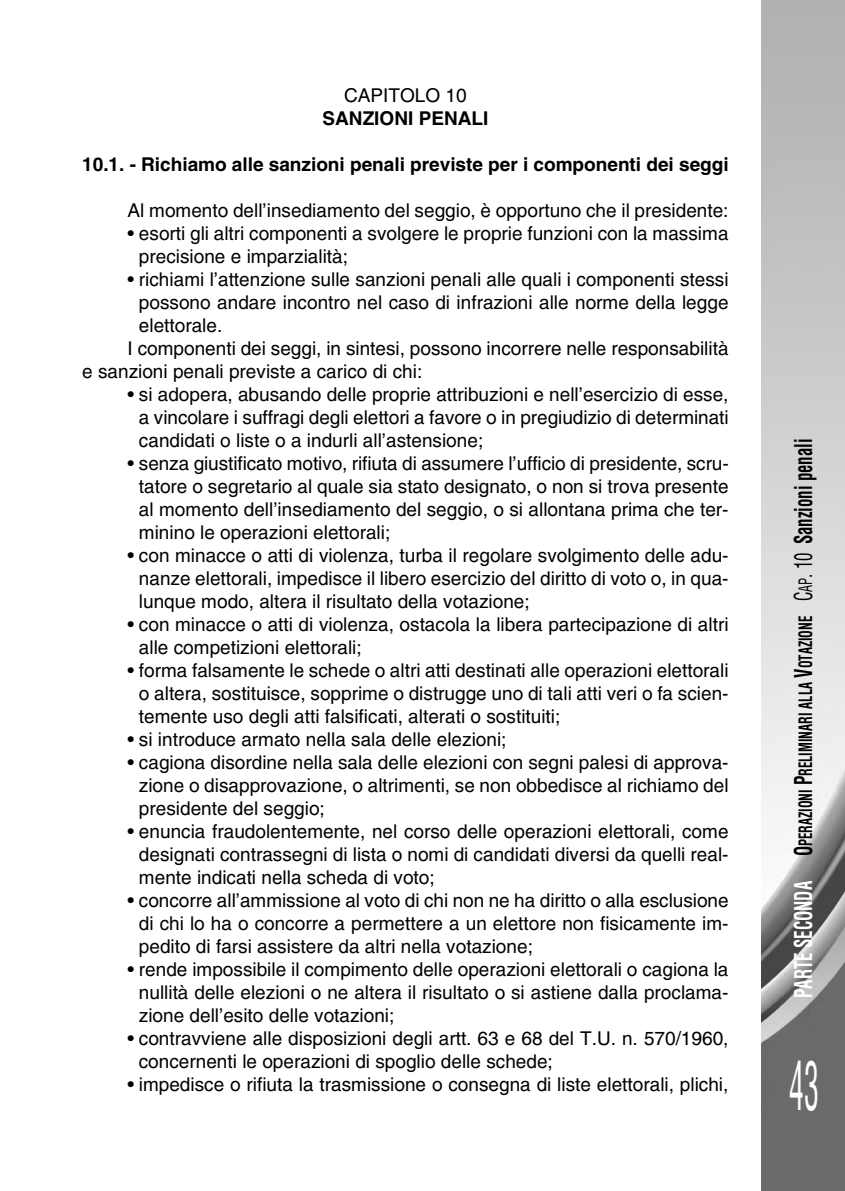
<style>
.page{position:relative;width:845px;height:1191px;background:#fff}
.page>*{position:absolute;margin:0;border:0;box-sizing:border-box;transform-origin:0 0}
.t1{font:condensed 66px "Helvetica";color:#fff;scale:.45 1}
.t2{font:19px/23px "Helvetica";color:#000;text-align:justify}
.t3{font:700 19px "Helvetica";color:#000}
.t4{font:700 condensed 18px "Helvetica";color:#000;scale:.7 1}
.s1{font-size:24px;color:#fff}
.s2{font-size:24px}
.s3{font-weight:400;font-size:24px}
.s4{font-weight:400}
</style>
<div class="page">
<img style="left:761px;top:0;width:84px;height:1191px">
<p class="t2" style="left:344px;top:84px;width:124px">CAPITOLO 10</p>
<p class="t3" style="left:322px;top:107px;width:167px">SANZIONI PENALI</p>
<p class="t3" style="left:82px;top:153px;width:648px">10.1. - Richiamo alle sanzioni penali previste per i componenti dei seggi</p>
<p class="t2" style="left:128px;top:199px;width:602px">Al momento dell’insediamento del seggio, è opportuno che il presidente:</p>
<p class="t2" style="left:139px;top:222px;width:591px;text-indent:-11px">• esorti gli altri componenti a svolgere le proprie funzioni con la massima precisione e imparzialità;</p>
<p class="t2" style="left:128px;top:268px;width:602px">• richiami l’attenzione sulle sanzioni penali alle quali i componenti stessi</p>
<p class="t2" style="left:139px;top:291px;width:591px">possono andare incontro nel caso di infrazioni alle norme della legge</p>
<p class="t2" style="left:139px;top:314px;width:85px">elettorale.</p>
<p class="t2" style="left:128px;top:337px;width:602px">I componenti dei seggi, in sintesi, possono incorrere nelle responsabilità</p>
<p class="t2" style="left:82px;top:360px;width:342px">e sanzioni penali previste a carico di chi:</p>
<p class="t2" style="left:139px;top:383px;width:591px;text-indent:-11px">• si adopera, abusando delle proprie attribuzioni e nell’esercizio di esse, a vincolare i suffragi degli elettori a favore o in pregiudizio di determinati candidati o liste o a indurli all’astensione;</p>
<p class="t2" style="left:139px;top:451px;width:591px;text-indent:-11px">• senza giustificato motivo, rifiuta di assumere l’ufficio di presidente, scru&shy;tatore o segretario al quale sia stato designato, o non si trova presente al momento dell’insediamento del seggio, o si allontana prima che ter&shy;minino le operazioni elettorali;</p>
<p class="t2" style="left:139px;top:543px;width:591px;text-indent:-11px">• con minacce o atti di violenza, turba il regolare svolgimento delle adu&shy;nanze elettorali, impedisce il libero esercizio del diritto di voto o, in qua&shy;lunque modo, altera il risultato della votazione;</p>
<p class="t2" style="left:139px;top:612px;width:591px;text-indent:-11px">• con minacce o atti di violenza, ostacola la libera partecipazione di altri alle competizioni elettorali;</p>
<p class="t2" style="left:139px;top:658px;width:591px;text-indent:-11px">• forma falsamente le schede o altri atti destinati alle operazioni elettorali o altera, sostituisce, sopprime o distrugge uno di tali atti veri o fa scien&shy;temente uso degli atti falsificati, alterati o sostituiti;</p>
<p class="t2" style="left:128px;top:727px;width:380px">• si introduce armato nella sala delle elezioni;</p>
<p class="t2" style="left:139px;top:750px;width:591px;text-indent:-11px">• cagiona disordine nella sala delle elezioni con segni palesi di approva&shy;zione o disapprovazione, o altrimenti, se non obbedisce al richiamo del presidente del seggio;</p>
<p class="t2" style="left:139px;top:819px;width:591px;text-indent:-11px">• enuncia fraudolentemente, nel corso delle operazioni elettorali, come designati contrassegni di lista o nomi di candidati diversi da quelli real&shy;mente indicati nella scheda di voto;</p>
<p class="t2" style="left:139px;top:888px;width:591px;text-indent:-11px">• concorre all’ammissione al voto di chi non ne ha diritto o alla esclusione di chi lo ha o concorre a permettere a un elettore non fisicamente im&shy;pedito di farsi assistere da altri nella votazione;</p>
<p class="t2" style="left:139px;top:957px;width:591px;text-indent:-11px">• rende impossibile il compimento delle operazioni elettorali o cagiona la nullità delle elezioni o ne altera il risultato o si astiene dalla proclama&shy;zione dell’esito delle votazioni;</p>
<p class="t2" style="left:139px;top:1026px;width:591px;text-indent:-11px">• contravviene alle disposizioni degli artt. 63 e 68 del T.U. n. 570/1960, concernenti le operazioni di spoglio delle schede;</p>
<p class="t2" style="left:127px;top:1072px;width:602px">• impedisce o rifiuta la trasmissione o consegna di liste elettorali, plichi,</p>
<p class="t4" style="left:795px;top:998px;width:801px;rotate:-90deg"><span class="s1">PARTE SECONDA</span> <span class="s2">O</span>PERAZIONI <span class="s2">P</span>RELIMINARI ALLA <span class="s2">V</span>OTAZIONE <span class="s3">C</span><span class="s4">AP</span><span class="s3">. 10</span> <span class="s2">Sanzioni penali</span></p>
<h1 class="t1" style="left:789px;top:1048px;width:68px">43</h1>
</div>
